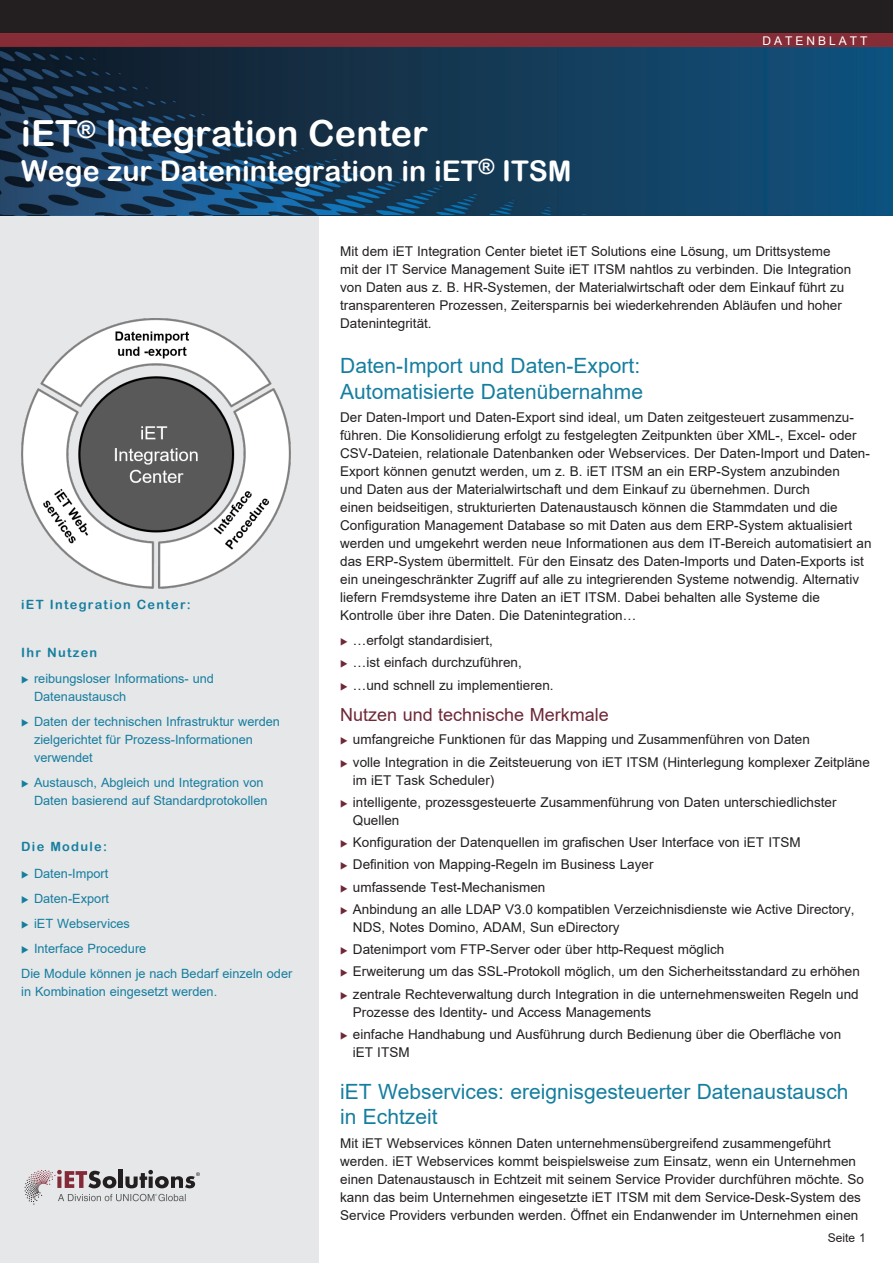
<style>
.page{position:relative;width:893px;height:1263px;background:#fff}
.page>*{position:absolute;margin:0;border:0;box-sizing:border-box;transform-origin:0 0}
.DS_Headline{font:36px "Arial Rounded MT Bold";color:#fff}
.DS_Headline-2{font:28.5px "Arial Rounded MT Bold";color:#fff}
.DS_Text_Subtitle{font:21px/25.2px "Arial";color:#157e9f}
.DS_Text_Headline{font:18px "Arial";color:#6e2837}
.DS_Text{font:13.5px/18px "Arial";color:#231f20}
.DS_Features_Text{font:13.5px/18px "Arial";color:#231f20}
.DS_Features_Text-2{font:12.75px/18px "Arial";color:#157e9f}
.DS_Features_Title{font:12.75px "Arial Rounded MT Bold";letter-spacing:.1em;color:#157e9f}
.t1{font:12px "Arial";letter-spacing:.25em;color:#fff}
.t2{font:12px "Arial";color:#231f20}
.s1{color:#6e2837}
</style>
<div class="page">
<div style="left:0;top:183px;width:319px;height:1080px;background:#e6e7e9"></div>
<img style="left:0;top:0;width:893px;height:214px">
<hr style="left:119px;top:1169px;width:4px;height:19px;background:#231f20">
<svg style="left:25px;top:1170px;width:175px;height:34px"></svg>
<img style="left:21px;top:319px;width:269px;height:269px">
<p class="DS_Headline" style="left:21px;top:112px;width:408px">iET<sup>®</sup> Integration Center</p>
<p class="DS_Headline-2" style="left:21px;top:154px;width:552px">Wege zur Datenintegration in iET<sup>®</sup> ITSM</p>
<p class="t1" style="left:762px;top:32px;width:107px">DATENBLATT</p>
<p class="DS_Features_Title" style="left:21px;top:597px;width:171px">iET Integration Center:</p>
<p class="DS_Features_Title" style="left:21px;top:644px;width:78px">Ihr Nutzen</p>
<p class="DS_Features_Text-2" style="left:34px;top:669px;width:182px;text-indent:-13px">◆ reibungsloser Informations- und<br>Datenaustausch</p>
<p class="DS_Features_Text-2" style="left:34px;top:712px;width:247px;text-indent:-13px">◆ Daten der technischen Infrastruktur werden zielgerichtet für Prozess-Informationen verwendet</p>
<p class="DS_Features_Text-2" style="left:34px;top:773px;width:235px;text-indent:-13px">◆ Austausch, Abgleich und Integration von<br>Daten basierend auf Standardprotokollen</p>
<p class="DS_Features_Title" style="left:21px;top:839px;width:87px">Die Module:</p>
<p class="DS_Features_Text-2" style="left:21px;top:864px;width:89px">◆ Daten-Import</p>
<p class="DS_Features_Text-2" style="left:21px;top:889px;width:89px">◆ Daten-Export</p>
<p class="DS_Features_Text-2" style="left:21px;top:914px;width:110px">◆ iET Webservices</p>
<p class="DS_Features_Text-2" style="left:21px;top:939px;width:127px">◆ Interface Procedure</p>
<p class="DS_Features_Text-2" style="left:21px;top:964px;width:273px">Die Module können je nach Bedarf einzeln oder in Kombination eingesetzt werden.</p>
<p class="DS_Text" style="left:340px;top:243px;width:512px">Mit dem iET Integration Center bietet iET Solutions eine Lösung, um Drittsysteme mit der IT Service Management Suite iET ITSM nahtlos zu verbinden. Die Integration von Daten aus z. B. HR-Systemen, der Materialwirtschaft oder dem Einkauf führt zu transparenteren Prozessen, Zeitersparnis bei wiederkehrenden Abläufen und hoher Datenintegrität.</p>
<p class="DS_Text_Subtitle" style="left:340px;top:353px;width:304px">Daten-Import und Daten-Export:<br>Automatisierte Datenübernahme</p>
<p class="DS_Text" style="left:340px;top:408px;width:533px">Der Daten-Import und Daten-Export sind ideal, um Daten zeitgesteuert zusammenzu&shy;führen. Die Konsolidierung erfolgt zu festgelegten Zeitpunkten über XML-, Excel- oder CSV-Dateien, relationale Datenbanken oder Webservices. Der Daten-Import und Daten-Export können genutzt werden, um z. B. iET ITSM an ein ERP-System anzubinden<br>und Daten aus der Materialwirtschaft und dem Einkauf zu übernehmen. Durch<br>einen beidseitigen, strukturierten Datenaustausch können die Stammdaten und die Configuration Management Database so mit Daten aus dem ERP-System aktualisiert werden und umgekehrt werden neue Informationen aus dem IT-Bereich automatisiert an das ERP-System übermittelt. Für den Einsatz des Daten-Imports und Daten-Exports ist ein uneingeschränkter Zugriff auf alle zu integrierenden Systeme notwendig. Alternativ liefern Fremdsysteme ihre Daten an iET ITSM. Dabei behalten alle Systeme die Kontrolle über ihre Daten. Die Datenintegration…</p>
<p class="DS_Features_Text" style="left:340px;top:631px;width:154px"><span class="s1">◆</span> …erfolgt standardisiert,</p>
<p class="DS_Features_Text" style="left:340px;top:653px;width:183px"><span class="s1">◆</span> …ist einfach durchzuführen,</p>
<p class="DS_Features_Text" style="left:340px;top:676px;width:215px"><span class="s1">◆</span> …und schnell zu implementieren.</p>
<p class="DS_Text_Headline" style="left:340px;top:702px;width:270px">Nutzen und technische Merkmale</p>
<p class="DS_Features_Text" style="left:340px;top:730px;width:471px"><span class="s1">◆</span> umfangreiche Funktionen für das Mapping und Zusammenführen von Daten</p>
<p class="DS_Features_Text" style="left:353px;top:753px;width:518px;text-indent:-13px"><span class="s1">◆</span> volle Integration in die Zeitsteuerung von iET ITSM (Hinterlegung komplexer Zeitpläne im iET Task Scheduler)</p>
<p class="DS_Features_Text" style="left:353px;top:793px;width:485px;text-indent:-13px"><span class="s1">◆</span> intelligente, prozessgesteuerte Zusammenführung von Daten unterschiedlichster<br>Quellen</p>
<p class="DS_Features_Text" style="left:340px;top:833px;width:462px"><span class="s1">◆</span> Konfiguration der Datenquellen im grafischen User Interface von iET ITSM</p>
<p class="DS_Features_Text" style="left:340px;top:855px;width:315px"><span class="s1">◆</span> Definition von Mapping-Regeln im Business Layer</p>
<p class="DS_Features_Text" style="left:340px;top:878px;width:207px"><span class="s1">◆</span> umfassende Test-Mechanismen</p>
<p class="DS_Features_Text" style="left:353px;top:900px;width:503px;text-indent:-13px"><span class="s1">◆</span> Anbindung an alle LDAP V3.0 kompatiblen Verzeichnisdienste wie Active Directory,<br>NDS, Notes Domino, ADAM, Sun eDirectory</p>
<p class="DS_Features_Text" style="left:340px;top:940px;width:386px"><span class="s1">◆</span> Datenimport vom FTP-Server oder über http-Request möglich</p>
<p class="DS_Features_Text" style="left:340px;top:962px;width:521px"><span class="s1">◆</span> Erweiterung um das SSL-Protokoll möglich, um den Sicherheitsstandard zu erhöhen</p>
<p class="DS_Features_Text" style="left:353px;top:985px;width:507px;text-indent:-13px"><span class="s1">◆</span> zentrale Rechteverwaltung durch Integration in die unternehmensweiten Regeln und<br>Prozesse des Identity- und Access Managements</p>
<p class="DS_Features_Text" style="left:353px;top:1025px;width:490px;text-indent:-13px"><span class="s1">◆</span> einfache Handhabung und Ausführung durch Bedienung über die Oberfläche von iET ITSM</p>
<p class="DS_Text_Subtitle" style="left:340px;top:1079px;width:510px">iET Webservices: ereignisgesteuerter Datenaustausch in Echtzeit</p>
<p class="DS_Text" style="left:340px;top:1134px;width:525px">Mit iET Webservices können Daten unternehmensübergreifend zusammengeführt werden. iET Webservices kommt beispielsweise zum Einsatz, wenn ein Unternehmen einen Datenaustausch in Echtzeit mit seinem Service Provider durchführen möchte. So kann das beim Unternehmen eingesetzte iET ITSM mit dem Service-Desk-System des Service Providers verbunden werden. Öffnet ein Endanwender im Unternehmen einen</p>
<p class="t2" style="left:828px;top:1229px;width:39px">Seite 1</p>
</div>
